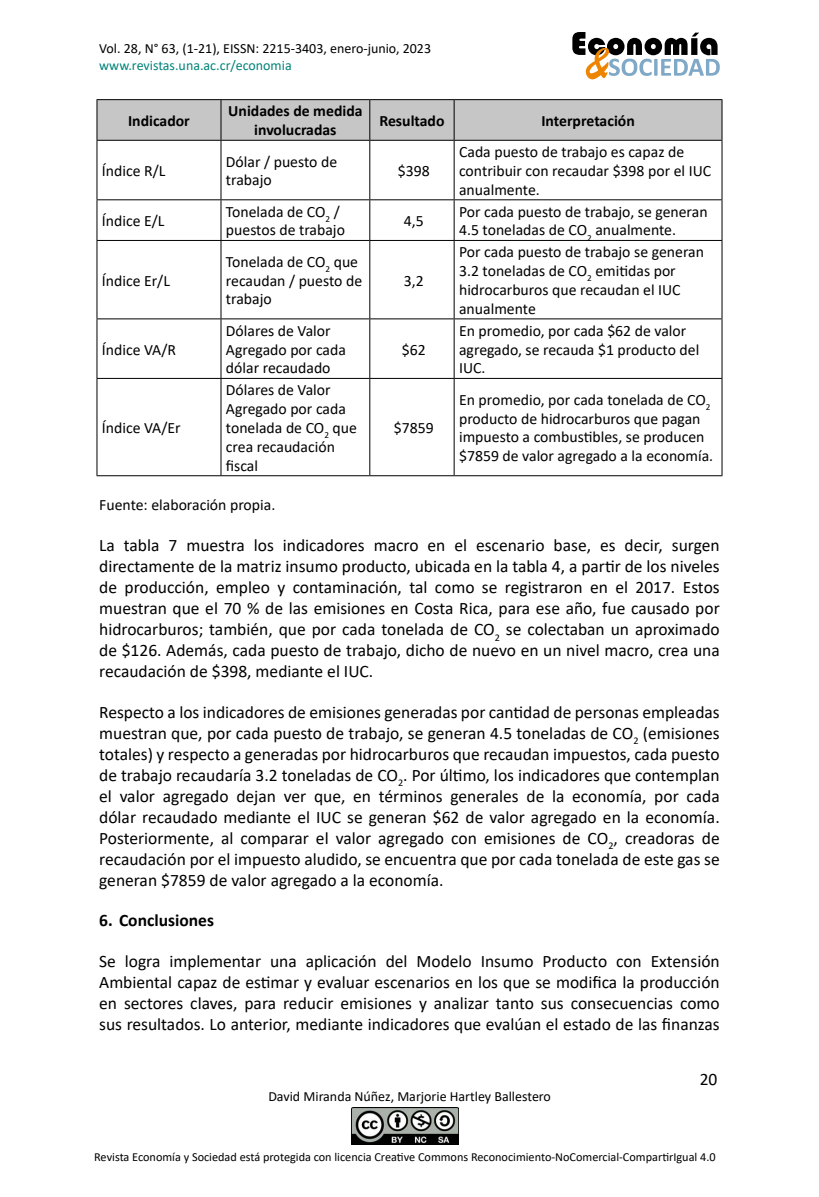
<style>
.page{position:relative;width:819px;height:1197px;background:#fff}
.page>*{position:absolute;margin:0;border:0;box-sizing:border-box;transform-origin:0 0}
.Texto_General{font:17.5px/21px "Calibri";color:#000;text-align:justify}
.t1{font:700 17.5px "Calibri";color:#000}
.Texto_celdas{font:15.75px/18.9px "Calibri";color:#000}
.Encabezado{font:700 15.75px/18.9px "Calibri";color:#000;text-align:center}
.Fuente{font:15.75px "Calibri";color:#000}
.t2{font:14px "Calibri";color:#000}
.t3{font:14px "Calibri";color:#008379}
.t4{font:12.25px "Calibri";color:#000}
</style>
<div class="page">
<svg style="left:572px;top:32px;width:148px;height:47px"></svg>
<img style="left:352px;top:1107px;width:106px;height:38px">
<div style="left:98px;top:100px;width:624px;height:40px;background:#c6c6c6"></div>
<hr style="left:221px;top:100px;width:1px;height:40px;background:#000">
<hr style="left:369px;top:100px;width:1px;height:40px;background:#000">
<hr style="left:454px;top:100px;width:1px;height:40px;background:#000">
<hr style="left:221px;top:141px;width:1px;height:58px;background:#000">
<hr style="left:369px;top:141px;width:1px;height:58px;background:#000">
<hr style="left:454px;top:141px;width:1px;height:58px;background:#000">
<hr style="left:97px;top:199px;width:124px;height:1px;background:#000">
<hr style="left:221px;top:199px;width:149px;height:1px;background:#000">
<hr style="left:221px;top:200px;width:1px;height:40px;background:#000">
<hr style="left:370px;top:199px;width:84px;height:1px;background:#000">
<hr style="left:369px;top:200px;width:1px;height:40px;background:#000">
<hr style="left:454px;top:199px;width:268px;height:1px;background:#000">
<hr style="left:454px;top:200px;width:1px;height:40px;background:#000">
<hr style="left:97px;top:240px;width:124px;height:1px;background:#000">
<hr style="left:221px;top:240px;width:149px;height:1px;background:#000">
<hr style="left:221px;top:241px;width:1px;height:77px;background:#000">
<hr style="left:370px;top:240px;width:84px;height:1px;background:#000">
<hr style="left:369px;top:241px;width:1px;height:77px;background:#000">
<hr style="left:454px;top:240px;width:268px;height:1px;background:#000">
<hr style="left:454px;top:241px;width:1px;height:77px;background:#000">
<hr style="left:97px;top:318px;width:124px;height:1px;background:#000">
<hr style="left:221px;top:318px;width:149px;height:1px;background:#000">
<hr style="left:221px;top:319px;width:1px;height:59px;background:#000">
<hr style="left:370px;top:318px;width:84px;height:1px;background:#000">
<hr style="left:369px;top:319px;width:1px;height:59px;background:#000">
<hr style="left:454px;top:318px;width:268px;height:1px;background:#000">
<hr style="left:454px;top:319px;width:1px;height:59px;background:#000">
<hr style="left:97px;top:378px;width:124px;height:1px;background:#000">
<hr style="left:221px;top:378px;width:149px;height:1px;background:#000">
<hr style="left:221px;top:379px;width:1px;height:96px;background:#000">
<hr style="left:370px;top:378px;width:84px;height:1px;background:#000">
<hr style="left:369px;top:379px;width:1px;height:96px;background:#000">
<hr style="left:454px;top:378px;width:268px;height:1px;background:#000">
<hr style="left:454px;top:379px;width:1px;height:96px;background:#000">
<hr style="left:97px;top:141px;width:1px;height:58px;background:#000">
<hr style="left:722px;top:141px;width:1px;height:58px;background:#000">
<hr style="left:97px;top:200px;width:1px;height:40px;background:#000">
<hr style="left:722px;top:200px;width:1px;height:40px;background:#000">
<hr style="left:97px;top:241px;width:1px;height:77px;background:#000">
<hr style="left:722px;top:241px;width:1px;height:77px;background:#000">
<hr style="left:97px;top:319px;width:1px;height:59px;background:#000">
<hr style="left:722px;top:319px;width:1px;height:59px;background:#000">
<hr style="left:97px;top:379px;width:1px;height:96px;background:#000">
<hr style="left:722px;top:379px;width:1px;height:96px;background:#000">
<hr style="left:97px;top:475px;width:124px;height:1px;background:#000">
<hr style="left:221px;top:475px;width:149px;height:1px;background:#000">
<hr style="left:370px;top:475px;width:84px;height:1px;background:#000">
<hr style="left:454px;top:475px;width:268px;height:1px;background:#000">
<hr style="left:97px;top:99px;width:124px;height:1px;background:#000">
<hr style="left:97px;top:100px;width:1px;height:40px;background:#000">
<hr style="left:221px;top:99px;width:149px;height:1px;background:#000">
<hr style="left:370px;top:99px;width:84px;height:1px;background:#000">
<hr style="left:454px;top:99px;width:268px;height:1px;background:#000">
<hr style="left:722px;top:100px;width:1px;height:40px;background:#000">
<hr style="left:97px;top:140px;width:124px;height:1px;background:#000">
<hr style="left:221px;top:140px;width:149px;height:1px;background:#000">
<hr style="left:370px;top:140px;width:84px;height:1px;background:#000">
<hr style="left:454px;top:140px;width:268px;height:1px;background:#000">
<p class="t2" style="left:99px;top:38px;width:333px">Vol. 28, N° 63, (1-21), EISSN: 2215-3403, enero-junio, 2023</p>
<p class="t3" style="left:99px;top:55px;width:194px">www.revistas.una.ac.cr/economia</p>
<p class="Encabezado" style="left:128px;top:111px;width:63px">Indicador</p>
<p class="Encabezado" style="left:228px;top:101px;width:136px">Unidades de medida involucradas</p>
<p class="Encabezado" style="left:379px;top:111px;width:67px">Resultado</p>
<p class="Encabezado" style="left:541px;top:111px;width:95px">Interpretación</p>
<p class="Texto_celdas" style="left:102px;top:161px;width:65px">Índice R/L</p>
<p class="Texto_celdas" style="left:226px;top:151px;width:113px">Dólar / puesto de trabajo</p>
<p class="Texto_celdas" style="left:398px;top:161px;width:33px">$398</p>
<p class="Texto_celdas" style="left:459px;top:142px;width:254px">Cada puesto de trabajo es capaz de contribuir con recaudar $398 por el IUC anualmente.</p>
<p class="Texto_celdas" style="left:102px;top:211px;width:64px">Índice E/L</p>
<p class="Texto_celdas" style="left:226px;top:202px;width:121px">Tonelada de CO<sub>2</sub> / puestos de trabajo</p>
<p class="Texto_celdas" style="left:404px;top:211px;width:21px">4,5</p>
<p class="Texto_celdas" style="left:459px;top:202px;width:250px">Por cada puesto de trabajo, se generan<br>4.5 toneladas de CO<sub>2</sub> anualmente.</p>
<p class="Texto_celdas" style="left:102px;top:271px;width:70px">Índice Er/L</p>
<p class="Texto_celdas" style="left:459px;top:242px;width:246px">Por cada puesto de trabajo se generan<br>3.2 toneladas de CO<sub>2</sub> emitidas por hidrocarburos que recaudan el IUC anualmente</p>
<p class="Texto_celdas" style="left:226px;top:252px;width:138px">Tonelada de CO<sub>2</sub> que recaudan / puesto de trabajo</p>
<p class="Texto_celdas" style="left:404px;top:271px;width:21px">3,2</p>
<p class="Texto_celdas" style="left:102px;top:339px;width:76px">Índice VA/R</p>
<p class="Texto_celdas" style="left:102px;top:418px;width:80px">Índice VA/Er</p>
<p class="Texto_celdas" style="left:226px;top:321px;width:121px">Dólares de Valor<br>Agregado por cada dólar recaudado</p>
<p class="Texto_celdas" style="left:226px;top:380px;width:133px">Dólares de Valor<br>Agregado por cada tonelada de CO<sub>2</sub> que crea recaudación fiscal</p>
<p class="Texto_celdas" style="left:402px;top:339px;width:25px">$62</p>
<p class="Texto_celdas" style="left:394px;top:418px;width:41px">$7859</p>
<p class="Texto_celdas" style="left:459px;top:321px;width:242px">En promedio, por cada $62 de valor agregado, se recauda $1 producto del<br>IUC.</p>
<p class="Texto_celdas" style="left:459px;top:390px;width:256px">En promedio, por cada tonelada de CO<sub>2 </sub>producto de hidrocarburos que pagan impuesto a combustibles, se producen $7859 de valor agregado a la economía.</p>
<p class="Fuente" style="left:99px;top:494px;width:178px">Fuente: elaboración propia.</p>
<p class="Texto_General" style="left:99px;top:534px;width:622px">La tabla 7 muestra los indicadores macro en el escenario base, es decir, surgen directamente de la matriz insumo producto, ubicada en la tabla 4, a partir de los niveles de producción, empleo y contaminación, tal como se registraron en el 2017. Estos muestran que el 70 % de las emisiones en Costa Rica, para ese año, fue causado por hidrocarburos; también, que por cada tonelada de CO<sub>2</sub> se colectaban un aproximado de $126. Además, cada puesto de trabajo, dicho de nuevo en un nivel macro, crea una recaudación de $398, mediante el IUC.</p>
<p class="Texto_General" style="left:99px;top:701px;width:622px">Respecto a los indicadores de emisiones generadas por cantidad de personas empleadas muestran que, por cada puesto de trabajo, se generan 4.5 toneladas de CO<sub>2</sub> (emisiones totales) y respecto a generadas por hidrocarburos que recaudan impuestos, cada puesto de trabajo recaudaría 3.2 toneladas de CO<sub>2</sub>. Por último, los indicadores que contemplan el valor agregado dejan ver que, en términos generales de la economía, por cada dólar recaudado mediante el IUC se generan $62 de valor agregado en la economía.<br>Posteriormente, al comparar el valor agregado con emisiones de CO<sub>2</sub>, creadoras de recaudación por el impuesto aludido, se encuentra que por cada tonelada de este gas se generan $7859 de valor agregado a la economía.</p>
<p class="t1" style="left:99px;top:908px;width:116px">6. Conclusiones</p>
<p class="Texto_General" style="left:99px;top:951px;width:622px">Se logra implementar una aplicación del Modelo Insumo Producto con Extensión Ambiental capaz de estimar y evaluar escenarios en los que se modifica la producción en sectores claves, para reducir emisiones y analizar tanto sus consecuencias como sus resultados. Lo anterior, mediante indicadores que evalúan el estado de las finanzas</p>
<p class="t2" style="left:268px;top:1086px;width:284px">David Miranda Núñez, Marjorie Hartley Ballestero</p>
<p class="Texto_General" style="left:700px;top:1068px;width:19px">20</p>
<p class="t4" style="left:94px;top:1149px;width:623px">Revista Economía y Sociedad está protegida con licencia Creative Commons Reconocimiento-NoComercial-CompartirIgual 4.0</p>
</div>
